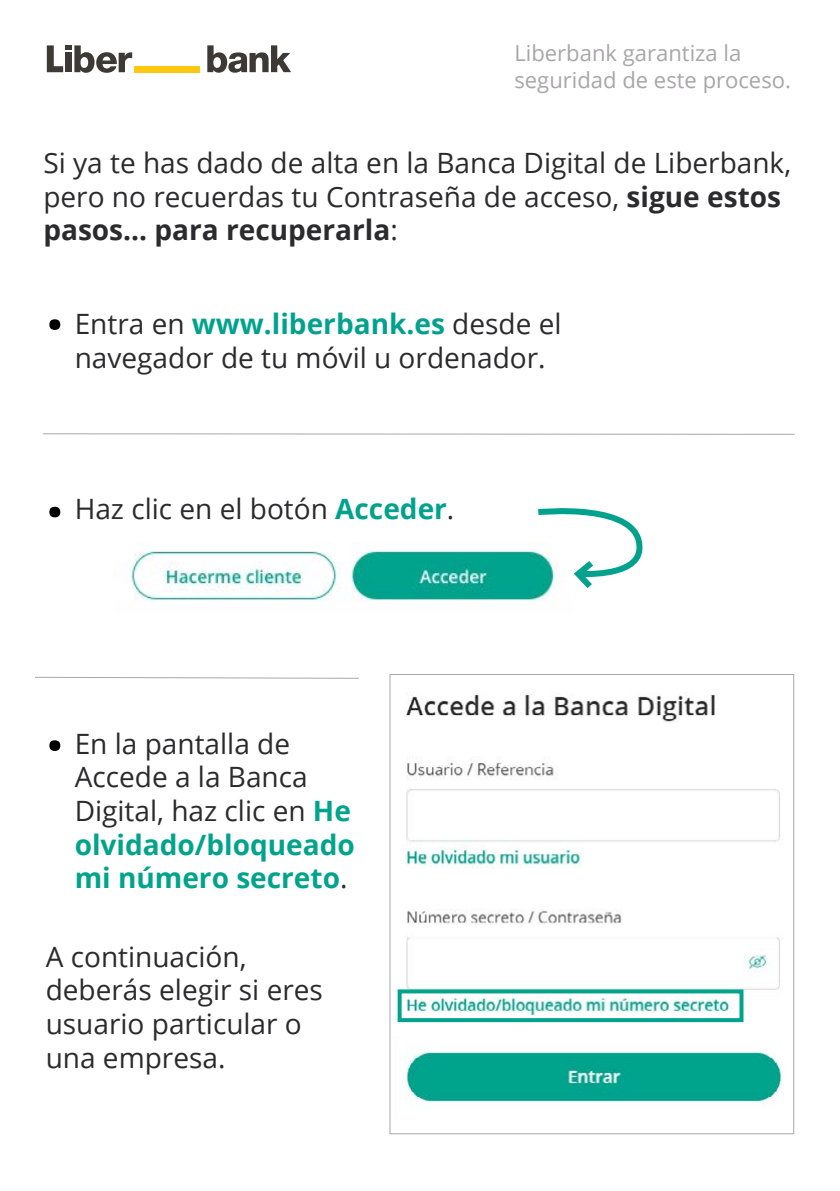
<style>
.page{position:relative;width:840px;height:1191px;background:#fff}
.page>*{position:absolute;margin:0;border:0;box-sizing:border-box;transform-origin:0 0}
.t1{font:700 64px "Open Sans";color:#000}
.t2{font:28px/33.6px "Open Sans";color:#2b2b2d}
.t3{font:22px/26.4px "Open Sans";color:#a8a6a8}
.s1{font-weight:700}
.s2{font-weight:700;color:#01a28d}
.s3{font-weight:700;color:#00a28d}
.s4{font-weight:700;color:#00a38c}
</style>
<div class="page">
<hr style="left:43px;top:433px;width:751px;height:2px;background:#a8a8a8">
<div style="left:134px;top:66px;width:66px;height:6px;background:#fec811"></div>
<svg style="left:207px;top:45px;width:84px;height:28px"></svg>
<svg style="left:47px;top:45px;width:85px;height:28px"></svg>
<img style="left:397px;top:692px;width:386px;height:415px">
<svg style="left:35px;top:676px;width:324px;height:3px"></svg>
<div style="left:397px;top:989px;width:346px;height:33px;border:4px solid #00a38c"></div>
<img style="left:130px;top:545px;width:417px;height:56px">
<svg style="left:532px;top:508px;width:110px;height:86px"></svg>
<p class="t3" style="left:514px;top:40px;width:278px">Liberbank garantiza la seguridad de este proceso.</p>
<p class="t2" style="left:43px;top:145px;width:749px">Si ya te has dado de alta en la Banca Digital de Liberbank, pero no recuerdas tu Contraseña de acceso, <span class="s1">sigue estos pasos... para recuperarla</span>:</p>
<h1 class="t1" style="left:46px;top:261px;width:20px">.</h1>
<p class="t2" style="left:75px;top:306px;width:488px">Entra en <span class="s2">www.liberbank.es</span> desde el navegador de tu móvil u ordenador.</p>
<h1 class="t1" style="left:46px;top:448px;width:20px">.</h1>
<p class="t2" style="left:75px;top:491px;width:381px">Haz clic en el botón <span class="s3">Acceder</span>.</p>
<h1 class="t1" style="left:46px;top:681px;width:20px">.</h1>
<p class="t2" style="left:75px;top:726px;width:281px">En la pantalla de<br>Accede a la Banca<br>Digital, haz clic en <span class="s4">He olvidado/bloqueado mi número secreto</span>.</p>
<p class="t2" style="left:46px;top:939px;width:278px">A continuación, deberás elegir si eres usuario particular o una empresa.</p>
</div>
